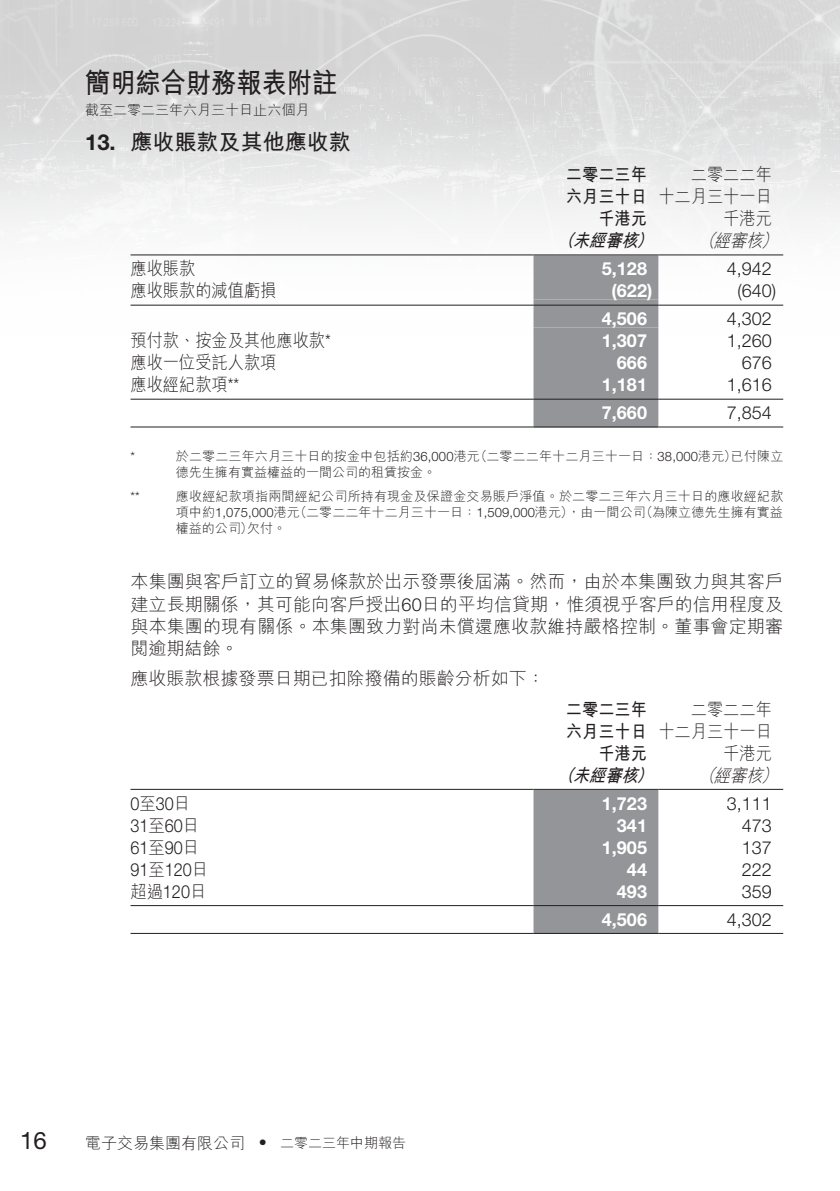
<style>
.page{position:relative;width:840px;height:1191px;background:#fff}
.page>*{position:absolute;margin:0;border:0;box-sizing:border-box;transform-origin:0 0}
.t1{font:700 28px "M Hei HK";color:#231f20;scale:.9 1}
.t2{font:24px "Helvetica Neue LT Std";color:#231f20}
.t3{font:700 22px "M Hei HK";color:#231f20}
.t4{font:300 18px/22px "M Hei HK";color:#231f20;text-align:justify}
.t5{font:300 18px/22px "M Hei HK";color:#231f20;text-align:right;scale:.9 1}
.t6{font:700 18px "Helvetica Neue LT Std";color:#fff}
.t7{font:300 18px "Helvetica Neue LT Std";color:#231f20}
.t8{font:700 18px/22px "M Hei HK";color:#231f20;scale:.9 1}
.t9{font:300 18px "Helvetica Neue LT Std";color:#231f20;scale:.9 1}
.t10{font:italic 700 18px "M Hei HK";color:#231f20;scale:.9 1}
.t11{font:italic 300 18px "M Hei HK";color:#231f20;scale:.9 1}
.t12{font:300 16px "M Hei HK";color:#231f20}
.t13{font:300 14px "M Hei HK";color:#231f20}
.t14{font:300 13px/16px "M Hei HK";letter-spacing:.005em;color:#231f20}
.t15{font:300 13px "Helvetica Neue LT Std";color:#231f20}
.s1{font-family:"Helvetica Neue LT Std"}
.s2{font-family:"M Hei HK"}
.s3{font-family:"Helvetica Neue LT Std";font-weight:400}
.s4{font-size:14px}
</style>
<div class="page">
<img style="left:0;top:0;width:839px;height:335px">
<div style="left:533px;top:255px;width:125px;height:171px;background:#939598"></div>
<hr style="left:130px;top:254px;width:403px;height:1px;background:#231f20">
<hr style="left:533px;top:254px;width:125px;height:1px;background:#231f20">
<hr style="left:658px;top:254px;width:124px;height:1px;background:#231f20">
<hr style="left:130px;top:305px;width:403px;height:1px;background:#231f20">
<hr style="left:533px;top:305px;width:125px;height:1px;background:#231f20">
<hr style="left:658px;top:305px;width:124px;height:1px;background:#231f20">
<hr style="left:130px;top:399px;width:403px;height:1px;background:#231f20">
<hr style="left:533px;top:399px;width:125px;height:1px;background:#231f20">
<hr style="left:658px;top:399px;width:124px;height:1px;background:#231f20">
<hr style="left:130px;top:426px;width:403px;height:1px;background:#231f20">
<hr style="left:533px;top:426px;width:125px;height:1px;background:#231f20">
<hr style="left:658px;top:426px;width:124px;height:1px;background:#231f20">
<div style="left:533px;top:790px;width:125px;height:143px;background:#939598"></div>
<hr style="left:130px;top:789px;width:403px;height:1px;background:#231f20">
<hr style="left:533px;top:789px;width:125px;height:1px;background:#231f20">
<hr style="left:658px;top:789px;width:124px;height:1px;background:#231f20">
<hr style="left:130px;top:905px;width:403px;height:1px;background:#231f20">
<hr style="left:533px;top:905px;width:125px;height:1px;background:#231f20">
<hr style="left:658px;top:905px;width:124px;height:1px;background:#231f20">
<hr style="left:130px;top:933px;width:403px;height:1px;background:#231f20">
<hr style="left:533px;top:933px;width:125px;height:1px;background:#231f20">
<hr style="left:658px;top:933px;width:124px;height:1px;background:#231f20">
<h1 class="t1" style="left:85px;top:62px;width:281px">簡明綜合財務報表附註</h1>
<p class="t13" style="left:85px;top:100px;width:225px">截至二零二三年六月三十日止六個月</p>
<h3 class="t3" style="left:85px;top:126px;width:267px"><span class="s1">13.</span> 應收賬款及其他應收款</h3>
<h3 class="t8" style="left:565px;top:162px;width:91px">二零二三年六月三十日</h3>
<h3 class="t5" style="left:658px;top:163px;width:128px">二零二二年<br>十二月三十一日</h3>
<h3 class="t8" style="left:598px;top:206px;width:55px">千港元</h3>
<h3 class="t5" style="left:722px;top:207px;width:55px">千港元</h3>
<h3 class="t10" style="left:557px;top:227px;width:113px">（未經審核）</h3>
<h3 class="t11" style="left:698px;top:228px;width:95px">（經審核）</h3>
<h3 class="t5" style="left:130px;top:257px;width:74px">應收賬款</h3>
<h3 class="t6" style="left:601px;top:258px;width:47px">5,128</h3>
<h3 class="t7" style="left:726px;top:258px;width:47px">4,942</h3>
<h3 class="t5" style="left:130px;top:279px;width:163px">應收賬款的減值虧損</h3>
<h3 class="t6" style="left:611px;top:280px;width:42px">(622)</h3>
<h3 class="t7" style="left:737px;top:280px;width:40px">(640)</h3>
<h3 class="t6" style="left:601px;top:307px;width:47px">4,506</h3>
<h3 class="t7" style="left:726px;top:308px;width:47px">4,302</h3>
<h3 class="t5" style="left:130px;top:329px;width:224px">預付款、按金及其他應收款<span class="s1">*</span></h3>
<h3 class="t6" style="left:601px;top:330px;width:47px">1,307</h3>
<h3 class="t7" style="left:726px;top:330px;width:47px">1,260</h3>
<h3 class="t5" style="left:130px;top:351px;width:163px">應收一位受託人款項</h3>
<h3 class="t6" style="left:616px;top:352px;width:32px">666</h3>
<h3 class="t7" style="left:741px;top:352px;width:32px">676</h3>
<h3 class="t5" style="left:130px;top:373px;width:122px">應收經紀款項<span class="s1">**</span></h3>
<h3 class="t6" style="left:601px;top:374px;width:47px">1,181</h3>
<h3 class="t7" style="left:726px;top:374px;width:47px">1,616</h3>
<h3 class="t6" style="left:601px;top:401px;width:47px">7,660</h3>
<h3 class="t7" style="left:726px;top:402px;width:47px">7,854</h3>
<p class="t15" style="left:130px;top:448px;width:6px">*</p>
<p class="t14" style="left:176px;top:448px;width:608px">於二零二三年六月三十日的按金中包括約<span class="s1">36,000</span>港元（二零二二年十二月三十一日：<span class="s1">38,000</span>港元）已付陳立德先生擁有實益權益的一間公司的租賃按金。</p>
<p class="t15" style="left:130px;top:489px;width:11px">**</p>
<p class="t14" style="left:176px;top:488px;width:608px;text-align:justify">應收經紀款項指兩間經紀公司所持有現金及保證金交易賬戶淨值。於二零二三年六月三十日的應收經紀款項中約<span class="s1">1,075,000</span>港元（二零二二年十二月三十一日：<span class="s1">1,509,000</span>港元），由一間公司（為陳立德先生擁有實益權益的公司）欠付。</p>
<h3 class="t4" style="left:130px;top:570px;width:653px">本集團與客戶訂立的貿易條款於出示發票後屆滿。然而，由於本集團致力與其客戶建立長期關係，其可能向客戶授出<span class="s1">60</span>日的平均信貸期，惟須視乎客戶的信用程度及與本集團的現有關係。本集團致力對尚未償還應收款維持嚴格控制。董事會定期審閱逾期結餘。</h3>
<h3 class="t4" style="left:130px;top:666px;width:415px">應收賬款根據發票日期已扣除撥備的賬齡分析如下：</h3>
<h3 class="t8" style="left:565px;top:696px;width:91px">二零二三年六月三十日</h3>
<h3 class="t5" style="left:658px;top:697px;width:128px">二零二二年<br>十二月三十一日</h3>
<h3 class="t8" style="left:598px;top:740px;width:55px">千港元</h3>
<h3 class="t5" style="left:722px;top:741px;width:55px">千港元</h3>
<h3 class="t10" style="left:557px;top:762px;width:113px">（未經審核）</h3>
<h3 class="t11" style="left:698px;top:762px;width:95px">（經審核）</h3>
<h3 class="t9" style="left:130px;top:792px;width:68px">0<span class="s2">至</span>30<span class="s2">日</span></h3>
<h3 class="t6" style="left:601px;top:792px;width:47px">1,723</h3>
<h3 class="t7" style="left:726px;top:792px;width:47px">3,111</h3>
<h3 class="t9" style="left:130px;top:814px;width:78px">31<span class="s2">至</span>60<span class="s2">日</span></h3>
<h3 class="t6" style="left:616px;top:814px;width:32px">341</h3>
<h3 class="t7" style="left:741px;top:814px;width:32px">473</h3>
<h3 class="t9" style="left:130px;top:836px;width:78px">61<span class="s2">至</span>90<span class="s2">日</span></h3>
<h3 class="t6" style="left:601px;top:836px;width:47px">1,905</h3>
<h3 class="t7" style="left:741px;top:836px;width:32px">137</h3>
<h3 class="t9" style="left:130px;top:858px;width:88px">91<span class="s2">至</span>120<span class="s2">日</span></h3>
<h3 class="t6" style="left:626px;top:858px;width:22px">44</h3>
<h3 class="t7" style="left:741px;top:858px;width:32px">222</h3>
<h3 class="t5" style="left:130px;top:879px;width:86px">超過<span class="s1">120</span>日</h3>
<h3 class="t6" style="left:616px;top:880px;width:32px">493</h3>
<h3 class="t7" style="left:741px;top:880px;width:32px">359</h3>
<h3 class="t6" style="left:601px;top:908px;width:47px">4,506</h3>
<h3 class="t7" style="left:726px;top:908px;width:47px">4,302</h3>
<h2 class="t2" style="left:20px;top:1126px;width:28px">16</h2>
<p class="t12" style="left:85px;top:1131px;width:322px">電子交易集團有限公司 <span class="s3">•</span> <span class="s4">二零二三年中期報告</span></p>
</div>
